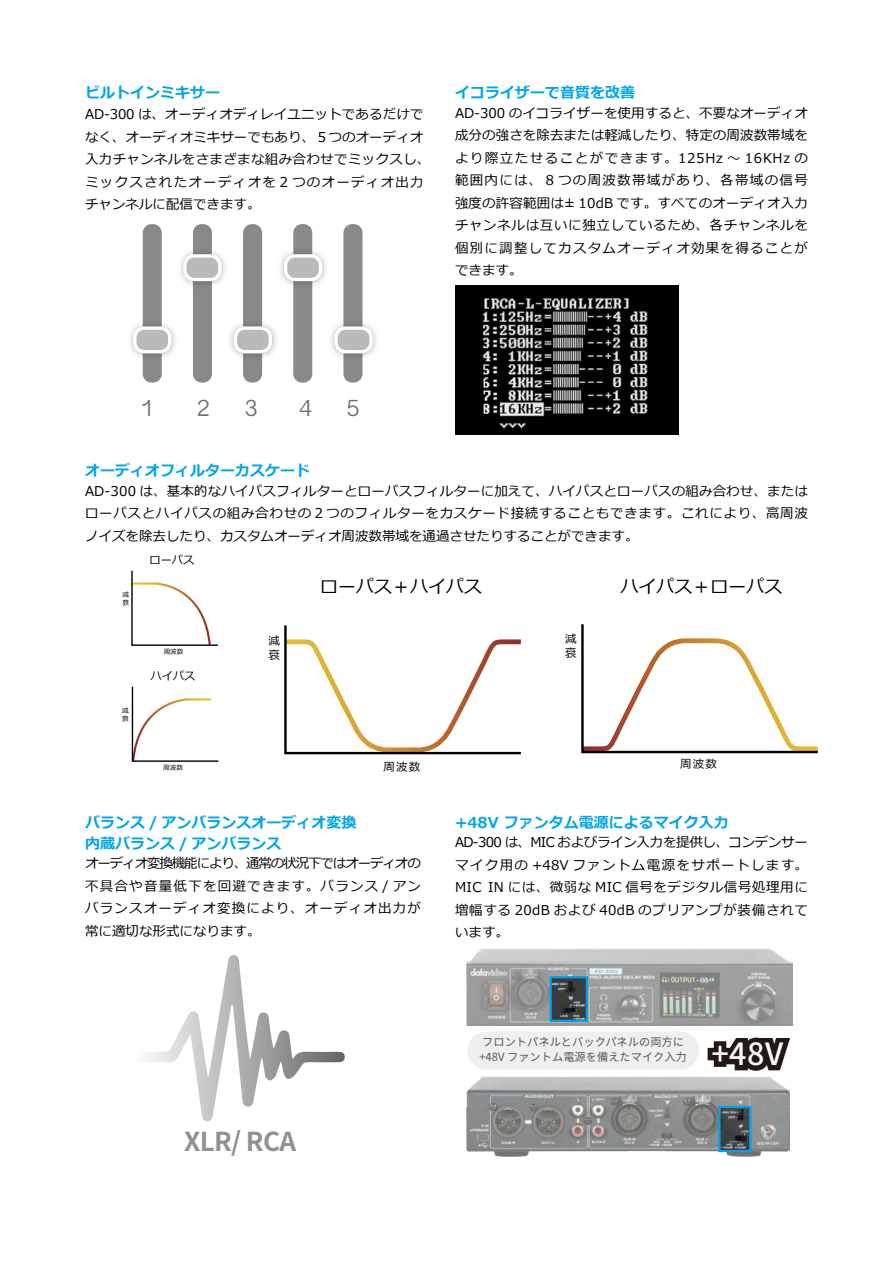
<style>
.page{position:relative;width:893px;height:1263px;background:#fff}
.page>*{position:absolute;margin:0;border:0;box-sizing:border-box;transform-origin:0 0}
.t1{font:500 30.6px "Source Han Sans CN";color:#fff}
.t2{font:700 26.1px "Source Han Sans CN";letter-spacing:-.025em;color:#919191}
.t3{font:24.3px "Sinhala Sangam MN";color:#727171}
.t4{font:18px "Meiryo";color:#000}
.t5{font:700 15px/21px "Meiryo";color:#00a7ea}
.t6{font:13.5px/22.5px "Meiryo";letter-spacing:.025em;color:#000;text-align:justify}
.t7{font:11.4px/13.8px "Meiryo";letter-spacing:.1em;color:#040000}
.t8{font:11.25px/15px "Source Han Sans CN";color:#595757}
.t9{font:11.25px "Meiryo";color:#000}
.t10{font:6.6px/7.9px "Meiryo";color:#000}
</style>
<div class="page">
<img style="left:455px;top:286px;width:223px;height:148px">
<svg style="left:147px;top:955px;width:198px;height:166px"></svg>
<svg style="left:293px;top:291px;width:19px;height:92px"></svg>
<svg style="left:293px;top:224px;width:19px;height:20px"></svg>
<svg style="left:343px;top:364px;width:19px;height:19px"></svg>
<svg style="left:343px;top:224px;width:19px;height:92px"></svg>
<div style="left:193px;top:291px;width:19px;height:92px;background:#898989"></div>
<svg style="left:193px;top:224px;width:19px;height:20px"></svg>
<svg style="left:243px;top:364px;width:19px;height:19px"></svg>
<svg style="left:243px;top:224px;width:19px;height:92px"></svg>
<svg style="left:143px;top:364px;width:19px;height:19px"></svg>
<svg style="left:143px;top:224px;width:19px;height:92px"></svg>
<img style="left:180px;top:244px;width:45px;height:47px">
<div style="left:183px;top:254px;width:39px;height:27px;border:7px solid #fff;border-radius:8px"></div>
<div style="left:187px;top:258px;width:31px;height:20px;background:#bababa;border-radius:8px"></div>
<img style="left:130px;top:316px;width:45px;height:48px">
<div style="left:133px;top:326px;width:38px;height:27px;border:7px solid #fff;border-radius:8px"></div>
<div style="left:136px;top:330px;width:32px;height:20px;background:#bababa;border-radius:8px"></div>
<img style="left:280px;top:244px;width:46px;height:47px">
<div style="left:284px;top:254px;width:38px;height:27px;border:7px solid #fff;border-radius:8px"></div>
<div style="left:287px;top:258px;width:32px;height:20px;background:#bababa;border-radius:8px"></div>
<img style="left:230px;top:316px;width:46px;height:48px">
<div style="left:234px;top:326px;width:38px;height:27px;border:7px solid #fff;border-radius:8px"></div>
<div style="left:237px;top:330px;width:32px;height:20px;background:#bababa;border-radius:8px"></div>
<img style="left:331px;top:316px;width:46px;height:48px">
<div style="left:334px;top:326px;width:39px;height:27px;border:7px solid #fff;border-radius:8px"></div>
<div style="left:338px;top:330px;width:31px;height:20px;background:#bababa;border-radius:8px"></div>
<svg style="left:131px;top:570px;width:88px;height:192px"></svg>
<svg style="left:284px;top:625px;width:237px;height:130px"></svg>
<svg style="left:581px;top:624px;width:237px;height:130px"></svg>
<div style="left:467px;top:1031px;width:232px;height:38px;background:#efefef;border-radius:19px"></div>
<img style="left:466px;top:1077px;width:324px;height:79px">
<img style="left:721px;top:1124px;width:27px;height:25px">
<div style="left:718px;top:1106px;width:33px;height:46px;border:2px solid #00a1ef"></div>
<img style="left:684px;top:1032px;width:106px;height:92px">
<svg style="left:703px;top:1033px;width:87px;height:45px"></svg>
<img style="left:466px;top:949px;width:326px;height:76px">
<img style="left:553px;top:979px;width:32px;height:40px">
<div style="left:550px;top:976px;width:38px;height:46px;border:2px solid #00a0e9"></div>
<p class="t5" style="left:85px;top:83px;width:136px">ビルトインミキサー</p>
<p class="t6" style="left:85px;top:104px;width:347px;text-align:left">AD-300 は、オーディオディレイユニットであるだけでなく、オーディオミキサーでもあり、５つのオーディオ入力チャンネルをさまざまな組み合わせでミックスし、ミックスされたオーディオを２つのオーディオ出力チャンネルに配信できます。</p>
<p class="t5" style="left:455px;top:83px;width:181px">イコライザーで音質を改善</p>
<p class="t6" style="left:455px;top:102px;width:354px">AD-300 のイコライザーを使用すると、不要なオーディオ成分の強さを除去または軽減したり、特定の周波数帯域をより際立たせることができます。125Hz ～ 16KHz の範囲内には、８つの周波数帯域があり、各帯域の信号強度の許容範囲は± 10dB です。すべてのオーディオ入力チャンネルは互いに独立しているため、各チャンネルを個別に調整してカスタムオーディオ効果を得ることができます。</p>
<h3 class="t3" style="left:140px;top:396px;width:15px">1</h3>
<h3 class="t3" style="left:197px;top:396px;width:15px">2</h3>
<h3 class="t3" style="left:244px;top:396px;width:15px">3</h3>
<h3 class="t3" style="left:299px;top:396px;width:15px">4</h3>
<h3 class="t3" style="left:347px;top:396px;width:15px">5</h3>
<p class="t5" style="left:85px;top:461px;width:226px">オーディオフィルターカスケード</p>
<p class="t6" style="left:85px;top:480px;width:724px">AD-300 は、基本的なハイパスフィルターとローパスフィルターに加えて、ハイパスとローパスの組み合わせ、またはローパスとハイパスの組み合わせの２つのフィルターをカスケード接続することもできます。これにより、高周波ノイズを除去したり、カスタムオーディオ周波数帯域を通過させたりすることができます。</p>
<p class="t10" style="left:122px;top:591px;width:8px">減衰</p>
<p class="t10" style="left:122px;top:707px;width:8px">減衰</p>
<p class="t9" style="left:149px;top:552px;width:47px">ローパス</p>
<p class="t7" style="left:268px;top:635px;width:13px">減衰</p>
<p class="t10" style="left:164px;top:648px;width:21px">周波数</p>
<p class="t10" style="left:264px;top:648px;width:21px">周波数</p>
<p class="t9" style="left:150px;top:668px;width:47px">ハイパス</p>
<p class="t10" style="left:163px;top:764px;width:21px">周波数</p>
<h3 class="t4" style="left:320px;top:574px;width:164px">ローパス＋ハイパス</h3>
<h3 class="t4" style="left:620px;top:574px;width:163px">ハイパス＋ローパス</h3>
<p class="t7" style="left:384px;top:760px;width:38px">周波数</p>
<p class="t7" style="left:565px;top:632px;width:13px">減衰</p>
<p class="t7" style="left:680px;top:758px;width:38px">周波数</p>
<p class="t5" style="left:85px;top:812px;width:273px">バランス / アンバランスオーディオ変換内蔵バランス / アンバランス</p>
<p class="t6" style="left:85px;top:853px;width:337px">オーディオ変換機能により、通常の状況下ではオーディオの不具合や音量低下を回避できます。バランス / アンバランスオーディオ変換により、オーディオ出力が常に適切な形式になります。</p>
<p class="t5" style="left:455px;top:812px;width:275px">+48V ファンタム電源によるマイク入力</p>
<p class="t6" style="left:455px;top:832px;width:354px">AD-300 は、MIC およびライン入力を提供し、コンデンサーマイク用の +48V ファントム電源をサポートします。MIC IN には、微弱な MIC 信号をデジタル信号処理用に増幅する 20dB および 40dB のプリアンプが装備されています。</p>
<h2 class="t2" style="left:184px;top:1127px;width:114px">XLR/ RCA</h2>
<p class="t8" style="left:479px;top:1035px;width:209px">フロントパネルとバックパネルの両方に+48V ファントム電源を備えたマイク入力</p>
<h1 class="t1" style="left:711px;top:1037px;width:73px">+48V</h1>
</div>
